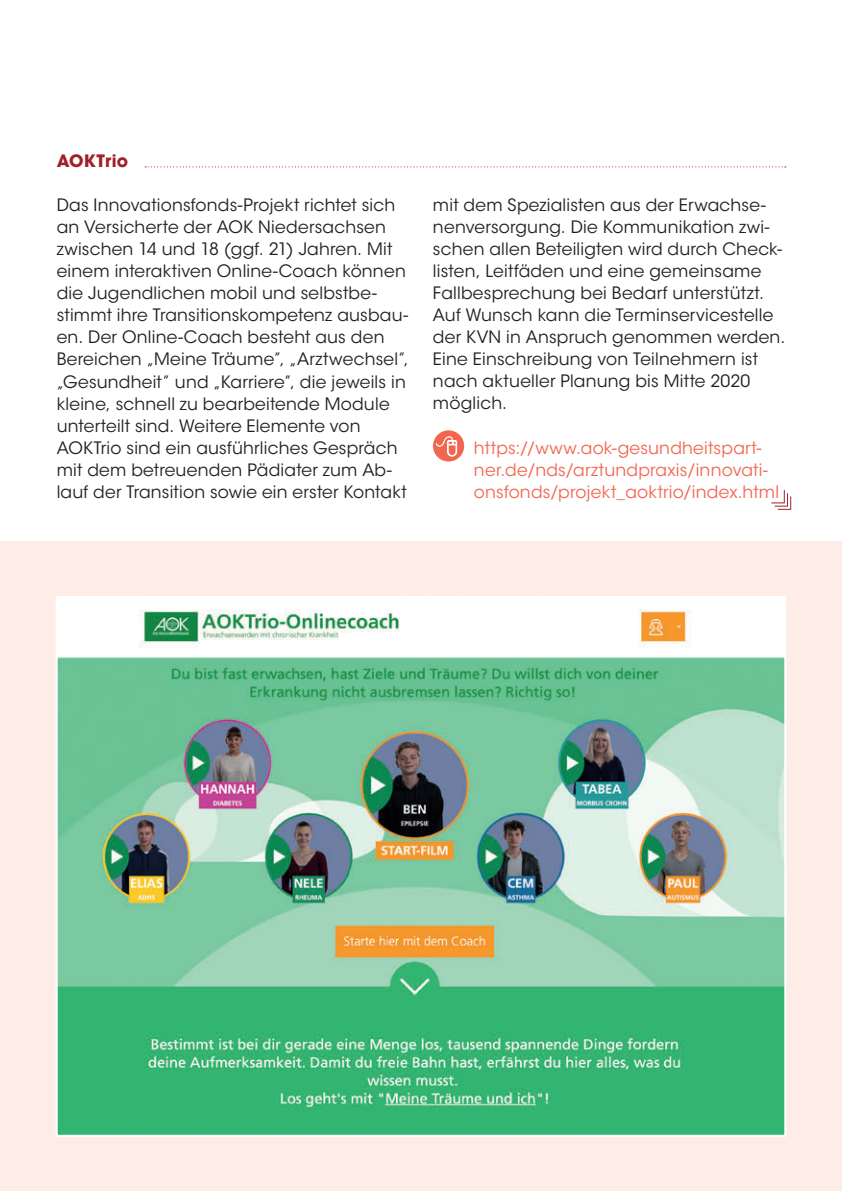
<style>
.page{position:relative;width:842px;height:1191px;background:#fff}
.page>*{position:absolute;margin:0;border:0;box-sizing:border-box;transform-origin:0 0}
.Copy_8_5{font:17px/22px "ITC Avant Garde Std";letter-spacing:.015em;color:#231f20}
.Copy_8_5-2{font:17px/22px "ITC Avant Garde Std";letter-spacing:.015em;color:#f2664f}
.Copy_Headlines{font:700 17px "ITC Avant Garde Std";letter-spacing:.015em;color:#a02129}
</style>
<div class="page">
<div style="left:0;top:541px;width:842px;height:650px;background:#fdede6"></div>
<img style="left:59px;top:599px;width:724px;height:534px">
<svg style="left:145px;top:166px;width:641px;height:1px"></svg>
<div style="left:433px;top:430px;width:31px;height:31px;background:#f2664f;border-radius:50%"></div>
<svg style="left:436px;top:436px;width:21px;height:20px"></svg>
<svg style="left:771px;top:490px;width:20px;height:20px"></svg>
<p class="Copy_Headlines" style="left:57px;top:150px;width:73px">AOKTrio</p>
<p class="Copy_8_5" style="left:57px;top:194px;width:354px">Das Innovationsfonds-Projekt richtet sich an Versicherte der AOK Niedersachsen zwischen 14 und 18 (ggf. 21) Jahren. Mit einem interaktiven Online-Coach können die Jugendlichen mobil und selbstbe&shy;stimmt ihre Transitionskompetenz ausbau&shy;en. Der Online-Coach besteht aus den Bereichen „Meine Träume”, „Arztwechsel”, „Gesundheit” und „Karriere”, die jeweils in kleine, schnell zu bearbeitende Module unterteilt sind. Weitere Elemente von AOKTrio sind ein ausführliches Gespräch mit dem betreuenden Pädiater zum Ab&shy;lauf der Transition sowie ein erster Kontakt</p>
<p class="Copy_8_5" style="left:433px;top:194px;width:354px">mit dem Spezialisten aus der Erwachse&shy;nenversorgung. Die Kommunikation zwi&shy;schen allen Beteiligten wird durch Check&shy;listen, Leitfäden und eine gemeinsame Fallbesprechung bei Bedarf unterstützt.<br>Auf Wunsch kann die Terminservicestelle der KVN in Anspruch genommen werden.<br>Eine Einschreibung von Teilnehmern ist nach aktueller Planung bis Mitte 2020 möglich.</p>
<p class="Copy_8_5-2" style="left:474px;top:436px;width:307px">https://www.aok-gesundheitspart&shy;ner.de/nds/arztundpraxis/innovati&shy;onsfonds/projekt_aoktrio/index.html</p>
</div>
